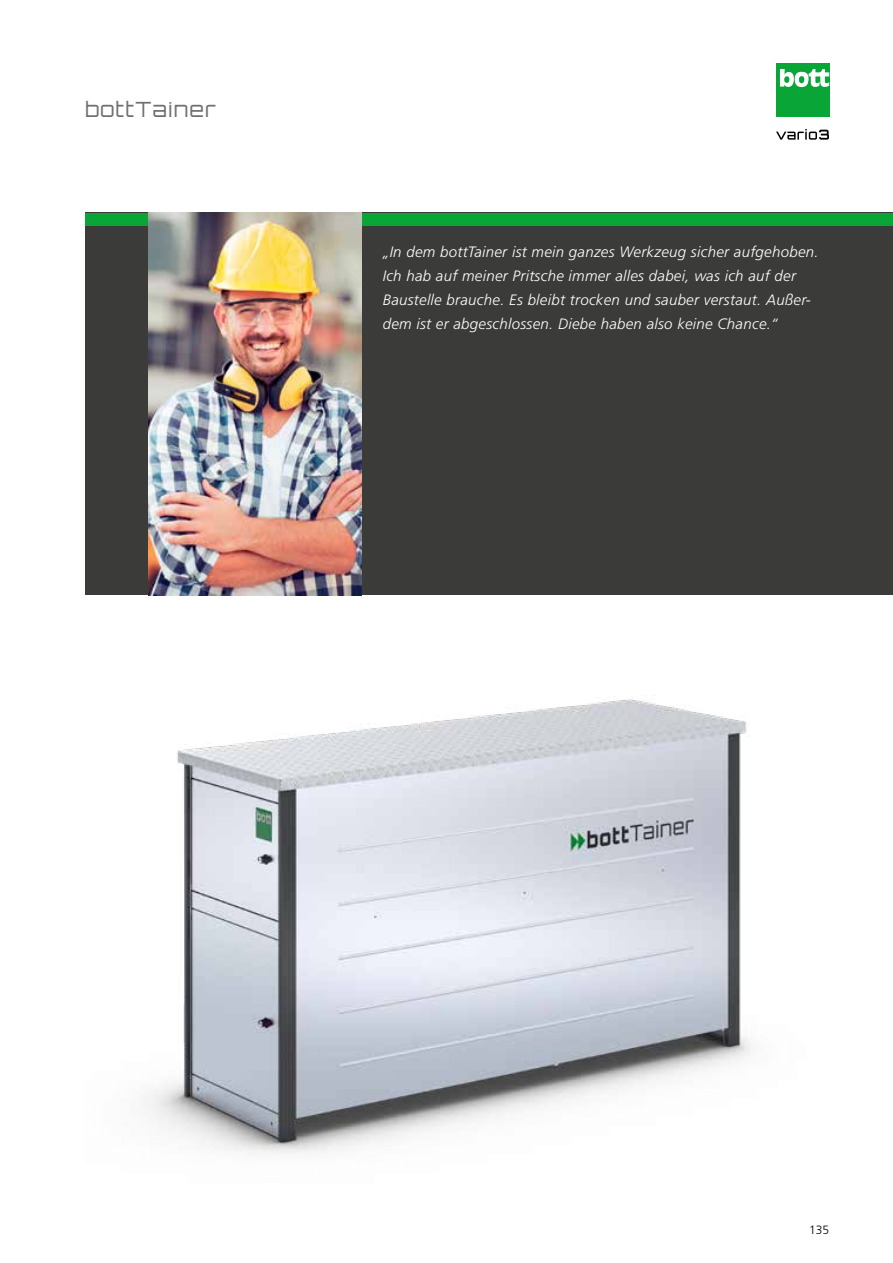
<style>
.page{position:relative;width:893px;height:1263px;background:#fff}
.page>*{position:absolute;margin:0;border:0;box-sizing:border-box;transform-origin:0 0}
.t1{font:300 21px "Orbitron CE";letter-spacing:.06em;color:#6f6f6e}
.t2{font:italic 300 15px/24px "Frutiger LT Pro";letter-spacing:.02em;color:#fff}
.t3{font:300 12px "Frutiger LT Pro";color:#000}
</style>
<div class="page">
<div style="left:776px;top:64px;width:53px;height:53px;background:#0aa537"></div>
<svg style="left:780px;top:69px;width:49px;height:18px"></svg>
<svg style="left:776px;top:129px;width:53px;height:11px"></svg>
<div style="left:85px;top:213px;width:808px;height:382px;background:#3b3b3a"></div>
<div style="left:85px;top:213px;width:808px;height:12px;background:#0aa537"></div>
<img style="left:149px;top:213px;width:212px;height:382px">
<img style="left:143px;top:699px;width:607px;height:456px">
<h1 class="t1" style="left:85px;top:97px;width:132px">bottTainer</h1>
<p class="t2" style="left:383px;top:240px;width:437px">„In dem bottTainer ist mein ganzes Werkzeug sicher aufgehoben.<br>Ich hab auf meiner Pritsche immer alles dabei, was ich auf der Baustelle brauche. Es bleibt trocken und sauber verstaut. Außer&shy;dem ist er abgeschlossen. Diebe haben also keine Chance.“</p>
<p class="t3" style="left:809px;top:1222px;width:22px">135</p>
</div>
